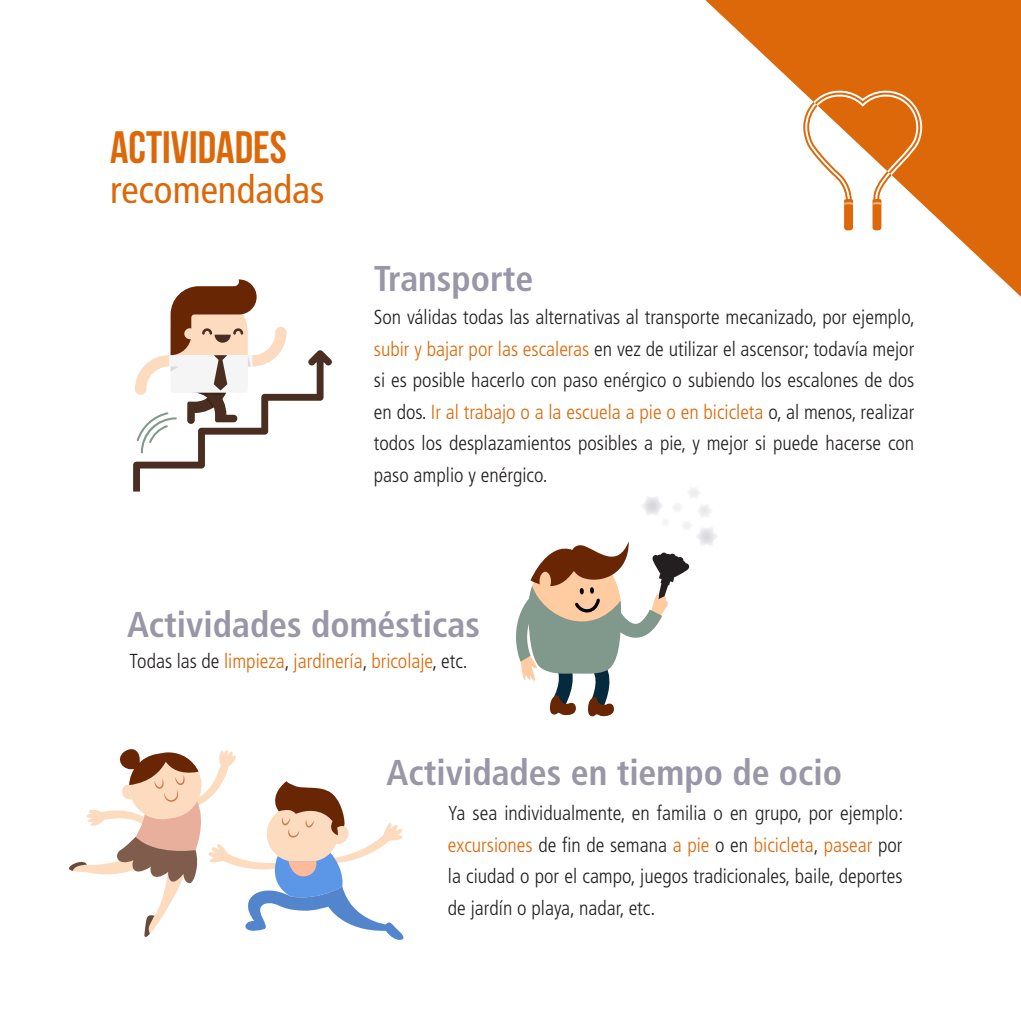
<style>
.page{position:relative;width:1021px;height:1021px;background:#fff}
.page>*{position:absolute;margin:0;border:0;box-sizing:border-box;transform-origin:0 0}
.t1{font:700 45.45px "Bebas Neue";color:#dd6809}
.t2{font:condensed 38.7px "Frutiger LT Std";color:#dd6809}
.t3{font:700 condensed 35.77px "Frutiger LT Std";color:#9996a7}
.t4{font:300 condensed 20.25px/31.5px "Frutiger LT Std";color:#231f20;text-align:justify}
.t5{font:300 condensed 20.25px "Frutiger LT Std";color:#dd6809}
.s1{color:#dd6809}
.s2{color:#231f20}
</style>
<div class="page">
<svg style="left:133px;top:279px;width:199px;height:212px"></svg>
<svg style="left:69px;top:749px;width:335px;height:191px"></svg>
<svg style="left:516px;top:488px;width:201px;height:229px"></svg>
<svg style="left:705px;top:0;width:315px;height:296px;fill:#dd6809"></svg>
<svg style="left:802px;top:86px;width:121px;height:144px"></svg>
<p class="t1" style="left:110px;top:122px;width:178px">ACTIVIDADES</p>
<p class="t2" style="left:110px;top:167px;width:216px">recomendadas</p>
<p class="t3" style="left:374px;top:257px;width:161px">Transporte</p>
<p class="t4" style="left:374px;top:301px;width:542px">Son válidas todas las alternativas al transporte mecanizado, por ejemplo, <span class="s1">subir y bajar por las escaleras</span> en vez de utilizar el ascensor; todavía mejor si es posible hacerlo con paso enérgico o subiendo los escalones de dos en dos. <span class="s1">Ir al trabajo o a la escuela a pie o en bicicleta</span> o, al menos, realizar todos los desplazamientos posibles a pie, y mejor si puede hacerse con paso amplio y enérgico.</p>
<p class="t3" style="left:127px;top:603px;width:354px">Actividades domésticas</p>
<p class="t5" style="left:129px;top:649px;width:340px"><span class="s2">Todas las de</span> limpieza<span class="s2">,</span> jardinería<span class="s2">,</span> bricolaje<span class="s2">, etc.</span></p>
<p class="t3" style="left:386px;top:751px;width:457px">Actividades en tiempo de ocio</p>
<p class="t4" style="left:448px;top:797px;width:457px">Ya sea individualmente, en familia o en grupo, por ejemplo: <span class="s1">excursiones</span> de fin de semana <span class="s1">a pie</span> o en <span class="s1">bicicleta</span>, <span class="s1">pasear</span> por la ciudad o por el campo, juegos tradicionales, baile, deportes de jardín o playa, nadar, etc.</p>
</div>
